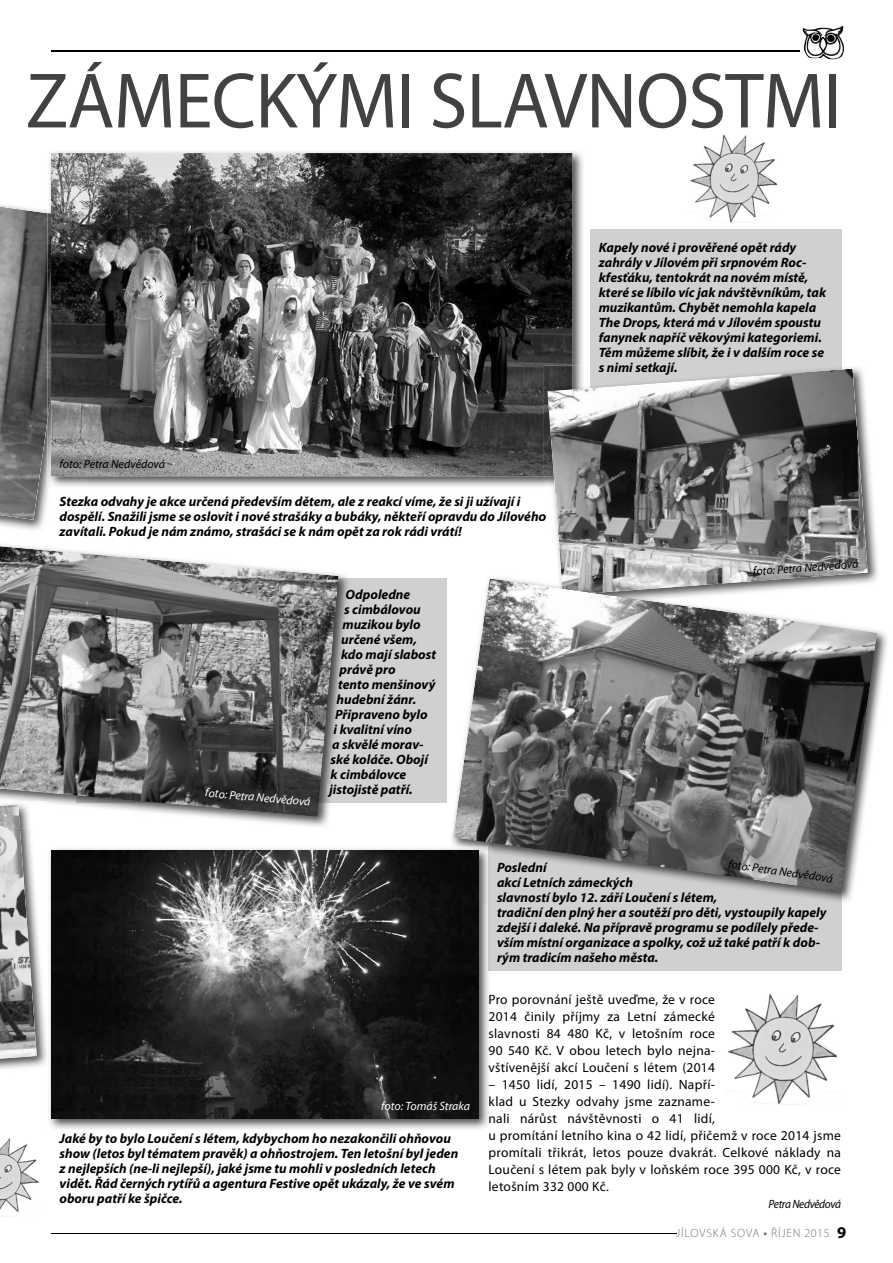
<style>
.page{position:relative;width:893px;height:1263px;background:#fff}
.page>*{position:absolute;margin:0;border:0;box-sizing:border-box;transform-origin:0 0}
.t1{font:79.2px "Myriad Pro";letter-spacing:-.01em;color:#424242}
.t2{font:italic 700 13.5px/15px "Myriad Pro";color:#000}
.t3{font:13.5px/17px "Myriad Pro";letter-spacing:.02em;color:#000;text-align:justify}
.t4{font:italic 12px "Myriad Pro";letter-spacing:-.015em;color:#000}
.t5{font:italic 12px "Myriad Pro";color:#fff}
.t6{font:300 12px "Myriad Pro";letter-spacing:.07em;color:#717171}
.t7{font:italic 12px "Myriad Pro";letter-spacing:-.015em;color:#000;scale:.95 1}
.s1{font-weight:600}
.s2{font-weight:700;font-size:16.5px;color:#000}
</style>
<div class="page">
<img style="left:791px;top:25px;width:53px;height:35px">
<hr style="left:51px;top:1233px;width:625px;height:1px;background:#000">
<hr style="left:51px;top:51px;width:748px;height:1px;background:#000">
<div style="left:590px;top:230px;width:252px;height:186px;background:#d0d0d0"></div>
<div style="left:76px;top:578px;width:370px;height:225px;background:#d0d0d0"></div>
<div style="left:488px;top:757px;width:354px;height:214px;background:#d0d0d0"></div>
<img style="left:0;top:204px;width:48px;height:326px">
<img style="left:0;top:205px;width:47px;height:315px">
<img style="left:0;top:927px;width:47px;height:142px">
<img style="left:0;top:829px;width:37px;height:230px">
<img style="left:50px;top:151px;width:533px;height:336px">
<img style="left:47px;top:157px;width:41px;height:332px">
<img style="left:47px;top:213px;width:4px;height:208px">
<img style="left:51px;top:153px;width:521px;height:323px">
<img style="left:842px;top:367px;width:36px;height:208px">
<img style="left:544px;top:365px;width:28px;height:111px">
<img style="left:547px;top:369px;width:321px;height:206px">
<img style="left:452px;top:575px;width:435px;height:327px">
<img style="left:491px;top:892px;width:351px;height:10px">
<img style="left:497px;top:892px;width:220px;height:10px">
<img style="left:561px;top:575px;width:277px;height:3px">
<img style="left:453px;top:578px;width:424px;height:314px">
<img style="left:49px;top:848px;width:440px;height:281px">
<img style="left:488px;top:904px;width:1px;height:67px">
<img style="left:449px;top:846px;width:42px;height:58px">
<img style="left:51px;top:850px;width:428px;height:269px">
<img style="left:0;top:544px;width:347px;height:285px">
<svg style="left:344px;top:590px;width:3px;height:24px"></svg>
<svg style="left:339px;top:620px;width:8px;height:72px"></svg>
<img style="left:339px;top:695px;width:8px;height:9px">
<img style="left:339px;top:710px;width:8px;height:12px">
<img style="left:339px;top:725px;width:8px;height:9px">
<img style="left:339px;top:740px;width:8px;height:9px">
<img style="left:339px;top:755px;width:8px;height:12px">
<img style="left:339px;top:770px;width:8px;height:9px">
<img style="left:339px;top:785px;width:8px;height:12px">
<img style="left:0;top:817px;width:20px;height:12px">
<img style="left:0;top:546px;width:339px;height:271px">
<img style="left:690px;top:134px;width:88px;height:89px">
<img style="left:0;top:1138px;width:39px;height:79px">
<img style="left:728px;top:994px;width:109px;height:111px">
<h1 class="t1" style="left:26px;top:71px;width:818px">ZÁMECKÝMI SLAVNOSTMI</h1>
<p class="t2" style="left:599px;top:241px;width:229px">Kapely nové i prověřené opět rády zahrály v Jílovém při srpnovém Roc&shy;kfesťáku, tentokrát na novém místě, které se líbilo víc jak návštěvníkům, tak muzikantům. Chybět nemohla kapela The Drops, která má v Jílovém spoustu fanynek napříč věkovými kategoriemi.<br>Těm můžeme slíbit, že i v dalším roce se</p>
<p class="t2" style="left:599px;top:361px;width:80px">s nimi setkají.</p>
<p class="t4" style="left:60px;top:459px;width:107px">foto: Petra Nedvědová</p>
<p class="t2" style="left:60px;top:495px;width:488px">Stezka odvahy je akce určená především dětem, ale z reakcí víme, že si ji užívají i dospělí. Snažili jsme se oslovit i nové strašáky a bubáky, někteří opravdu do Jílového zavítali. Pokud je nám známo, strašáci se k nám opět za rok rádi vrátí!</p>
<p class="t5" style="left:206px;top:788px;width:107px;rotate:5deg">foto: Petra Nedvědová</p>
<p class="t2" style="left:346px;top:588px;width:66px">Odpoledne</p>
<p class="t2" style="left:344px;top:603px;width:78px">s cimbálovou</p>
<p class="t2" style="left:343px;top:618px;width:80px">muzikou bylo</p>
<p class="t2" style="left:341px;top:633px;width:77px">určené všem,</p>
<p class="t2" style="left:341px;top:648px;width:97px">kdo mají slabost</p>
<p class="t2" style="left:340px;top:663px;width:58px">právě pro</p>
<p class="t2" style="left:338px;top:678px;width:99px">tento menšinový</p>
<p class="t2" style="left:337px;top:693px;width:81px">hudební žánr.</p>
<p class="t2" style="left:335px;top:708px;width:94px">Připraveno bylo</p>
<p class="t2" style="left:334px;top:723px;width:80px">i kvalitní víno</p>
<p class="t2" style="left:332px;top:738px;width:93px">a skvělé morav-</p>
<p class="t2" style="left:331px;top:753px;width:99px">ské koláče. Obojí</p>
<p class="t2" style="left:331px;top:768px;width:77px">k cimbálovce</p>
<p class="t2" style="left:329px;top:783px;width:85px">jistojistě patří.</p>
<p class="t4" style="left:753px;top:567px;width:107px;rotate:-4deg">foto: Petra Nedvědová</p>
<p class="t2" style="left:497px;top:861px;width:222px">Poslední<br>akcí Letních zámeckých<br>slavností bylo 12. září Loučení s létem,</p>
<p class="t4" style="left:729px;top:859px;width:107px;rotate:8deg">foto: Petra Nedvědová</p>
<p class="t5" style="left:381px;top:1101px;width:91px">foto: Tomáš Straka</p>
<p class="t2" style="left:60px;top:1132px;width:400px">Jaké by to bylo Loučení s létem, kdybychom ho nezakončili ohňovou show (letos byl tématem pravěk) a ohňostrojem. Ten letošní byl jeden z nejlepších (ne-li nejlepší), jaké jsme tu mohli v posledních letech vidět. Řád černých rytířů a agentura Festive opět ukázaly, že ve svém oboru patří ke špičce.</p>
<p class="t2" style="left:497px;top:906px;width:331px">tradiční den plný her a soutěží pro děti, vystoupily kapely zdejší i daleké. Na přípravě programu se podílely přede&shy;vším místní organizace a spolky, což už také patří k dob&shy;rým tradicím našeho města.</p>
<p class="t3" style="left:488px;top:992px;width:228px">Pro porovnání ještě uveďme, že v roce 2014 činily příjmy za Letní zámecké slavnosti 84 480 Kč, v letošním roce 90 540 Kč. V obou letech bylo nejna&shy;vštívenější akcí Loučení s létem (2014</p>
<p class="t3" style="left:488px;top:1077px;width:354px;text-align:left">– 1450 lidí, 2015 – 1490 lidí). Napří-<br>klad u Stezky odvahy jsme zazname-<br>nali nárůst návštěvnosti o 41 lidí,<br>u promítání letního kina o 42 lidí, přičemž v roce 2014 jsme promítali třikrát, letos pouze dvakrát. Celkové náklady na Loučení s létem pak byly v loňském roce 395 000 Kč, v roce letošním 332 000 Kč.</p>
<p class="t7" style="left:769px;top:1199px;width:78px">Petra Nedvědová</p>
<p class="t6" style="left:676px;top:1229px;width:172px">JÍLOVSKÁ SOVA <span class="s1">•</span> ŘÍJEN 2015 <span class="s2">9</span></p>
</div>
